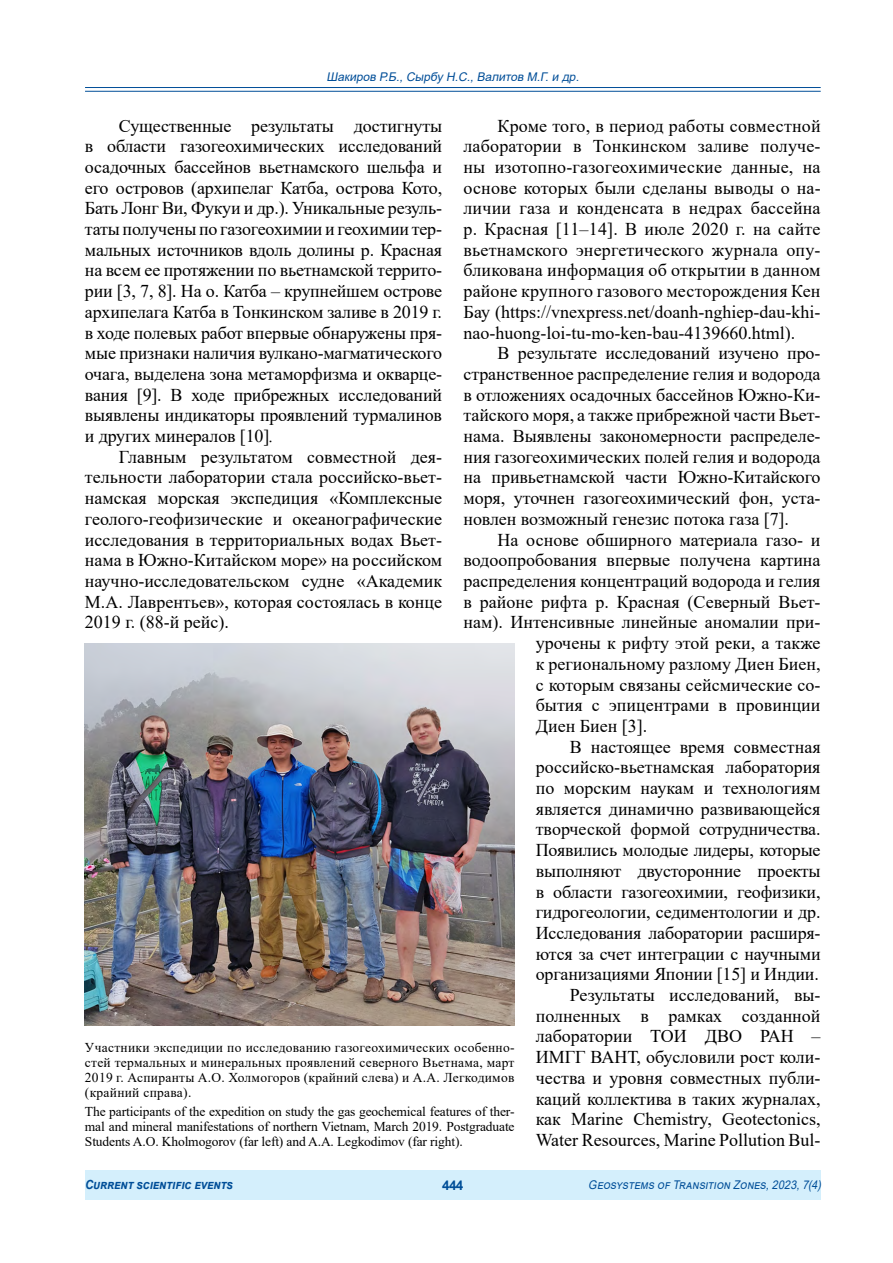
<style>
.page{position:relative;width:893px;height:1263px;background:#fff}
.page>*{position:absolute;margin:0;border:0;box-sizing:border-box;transform-origin:0 0}
.t1{font:18px/20.7px "Times New Roman";color:#000;text-align:justify}
.t2{font:13.5px/15px "Times New Roman";letter-spacing:-.01em;color:#000;text-align:justify}
.t3{font:700 13.5px "Arial";color:#004e98}
.t4{font:italic 700 12.6px "Arial";letter-spacing:-.005em;color:#004e98;scale:.9 1}
.t5{font:italic 12px "Arial";color:#004e98}
.t6{font:italic 12px "Arial";color:#004e98;scale:.9 1}
.s1{font-style:italic}
</style>
<div class="page">
<div style="left:85px;top:1170px;width:736px;height:30px;background:#d4effc"></div>
<hr style="left:85px;top:87px;width:736px;height:1px;background:#004e98">
<hr style="left:85px;top:91px;width:736px;height:1px;background:#004e98">
<img style="left:85px;top:644px;width:429px;height:381px">
<p class="t5" style="left:327px;top:69px;width:257px">Шакиров Р.Б.,Сырбу Н.С.,Валитов М.Г.и др.</p>
<p class="t1" style="left:463px;top:115px;width:359px;text-indent:34px">Кроме того, в период работы совместной лаборатории в Тонкинском заливе получе&shy;ны изотопно-газогеохимические данные, на основе которых были сделаны выводы о на&shy;личии газа и конденсата в недрах бассейна р. Красная [11–14]. В июле 2020 г. на сайте вьетнамского энергетического журнала опу&shy;бликована информация об открытии в данном районе крупного газового месторождения Кен Бау (https://vnexpress.net/doanh-nghiep-dau-khi&shy;nao-huong-loi-tu-mo-ken-bau-4139660.html).</p>
<p class="t1" style="left:463px;top:342px;width:359px;text-indent:34px">В результате исследований изучено про&shy;странственное распределение гелия и водорода в отложениях осадочных бассейнов Южно-Ки&shy;тайского моря, а также прибрежной части Вьет&shy;нама. Выявлены закономерности распределе&shy;ния газогеохимических полей гелия и водорода на привьетнамской части Южно-Китайского моря, уточнен газогеохимический фон, уста&shy;новлен возможный генезис потока газа [7].</p>
<p class="t1" style="left:497px;top:529px;width:325px">На основе обширного материала газо- и</p>
<p class="t1" style="left:463px;top:549px;width:359px">водоопробования впервые получена картина</p>
<p class="t1" style="left:463px;top:570px;width:359px">распределения концентраций водорода и гелия</p>
<p class="t1" style="left:463px;top:591px;width:359px">в районе рифта р. Красная (Северный Вьет-</p>
<p class="t1" style="left:463px;top:611px;width:359px">нам). Интенсивные линейные аномалии при-</p>
<p class="t1" style="left:536px;top:632px;width:286px">урочены к рифту этой реки, а также</p>
<p class="t1" style="left:536px;top:653px;width:286px">к региональному разлому Диен Биен,</p>
<p class="t1" style="left:536px;top:673px;width:286px">с которым связаны сейсмические со-</p>
<p class="t1" style="left:536px;top:694px;width:286px">бытия с эпицентрами в провинции</p>
<p class="t1" style="left:536px;top:715px;width:113px">Диен Биен [3].</p>
<p class="t1" style="left:570px;top:736px;width:252px">В настоящее время совместная</p>
<p class="t1" style="left:536px;top:756px;width:286px">российско-вьетнамская лаборатория</p>
<p class="t1" style="left:536px;top:777px;width:286px">по морским наукам и технологиям</p>
<p class="t1" style="left:536px;top:798px;width:286px">является динамично развивающейся</p>
<p class="t1" style="left:536px;top:818px;width:286px">творческой формой сотрудничества.</p>
<p class="t1" style="left:536px;top:839px;width:286px">Появились молодые лидеры, которые</p>
<p class="t1" style="left:536px;top:860px;width:286px">выполняют двусторонние проекты</p>
<p class="t1" style="left:536px;top:880px;width:286px">в области газогеохимии, геофизики,</p>
<p class="t1" style="left:536px;top:901px;width:286px">гидрогеологии, седиментологии и др.</p>
<p class="t1" style="left:536px;top:922px;width:286px">Исследования лаборатории расширя-</p>
<p class="t1" style="left:536px;top:943px;width:286px">ются за счет интеграции с научными</p>
<p class="t1" style="left:536px;top:963px;width:285px">организациями Японии [15] и Индии.</p>
<p class="t1" style="left:570px;top:984px;width:252px">Результаты исследований, вы-</p>
<p class="t1" style="left:536px;top:1005px;width:286px">полненных в рамках созданной</p>
<p class="t1" style="left:536px;top:1025px;width:286px">лаборатории ТОИ ДВО РАН –</p>
<p class="t1" style="left:536px;top:1046px;width:286px">ИМГГ ВАНТ, обусловили рост коли-</p>
<p class="t1" style="left:536px;top:1067px;width:286px">чества и уровня совместных публи-</p>
<p class="t1" style="left:536px;top:1087px;width:286px">каций коллектива в таких журналах,</p>
<p class="t1" style="left:536px;top:1108px;width:286px">как Marine Chemistry, Geotectonics,</p>
<p class="t1" style="left:536px;top:1129px;width:286px">Water Resources, Marine Pollution Bul-</p>
<p class="t1" style="left:85px;top:115px;width:359px;text-indent:34px">Существенные результаты достигнуты в области газогеохимических исследований осадочных бассейнов вьетнамского шельфа и его островов (архипелаг Катба, острова Кото, Бать Лонг Ви, Фукуи и др.). Уникальные резуль&shy;таты получены по газогеохимии и геохимии тер&shy;мальных источников вдоль долины р. Красная на всем ее протяжении по вьетнамской террито&shy;рии [3, 7, 8]. На о. Катба – крупнейшем острове архипелага Катба в Тонкинском заливе в 2019 г. в ходе полевых работ впервые обнаружены пря&shy;мые признаки наличия вулкано-магматического очага, выделена зона метаморфизма и окварце&shy;вания [9]. В ходе прибрежных исследований выявлены индикаторы проявлений турмалинов и других минералов [10]<span class="s1">.</span></p>
<p class="t1" style="left:85px;top:446px;width:359px;text-indent:34px">Главным результатом совместной дея&shy;тельности лаборатории стала российско-вьет&shy;намская морская экспедиция «Комплексные геолого-геофизические и океанографические исследования в территориальных водах Вьет&shy;нама в Южно-Китайском море» на российском научно-исследовательском судне «Академик М.А. Лаврентьев», которая состоялась в конце 2019 г. (88-й рейс).</p>
<p class="t2" style="left:85px;top:1039px;width:431px">Участники экспедиции по исследованию газогеохимических особенно&shy;стей термальных и минеральных проявлений северного Вьетнама, март 2019 г. Аспиранты А.О. Холмогоров (крайний слева) и А.А. Легкодимов (крайний справа).</p>
<p class="t2" style="left:85px;top:1103px;width:431px">The participants of the expedition on study the gas geochemical features of ther&shy;mal and mineral manifestations of northern Vietnam, March 2019. Postgraduate Students A.O. Kholmogorov (far left) and A.A. Legkodimov (far right).</p>
<p class="t4" style="left:85px;top:1176px;width:166px">Current scientific events</p>
<p class="t3" style="left:442px;top:1175px;width:23px">444</p>
<p class="t6" style="left:588px;top:1176px;width:263px">Geosystems of Transition Zones,2023,7(4)</p>
</div>
